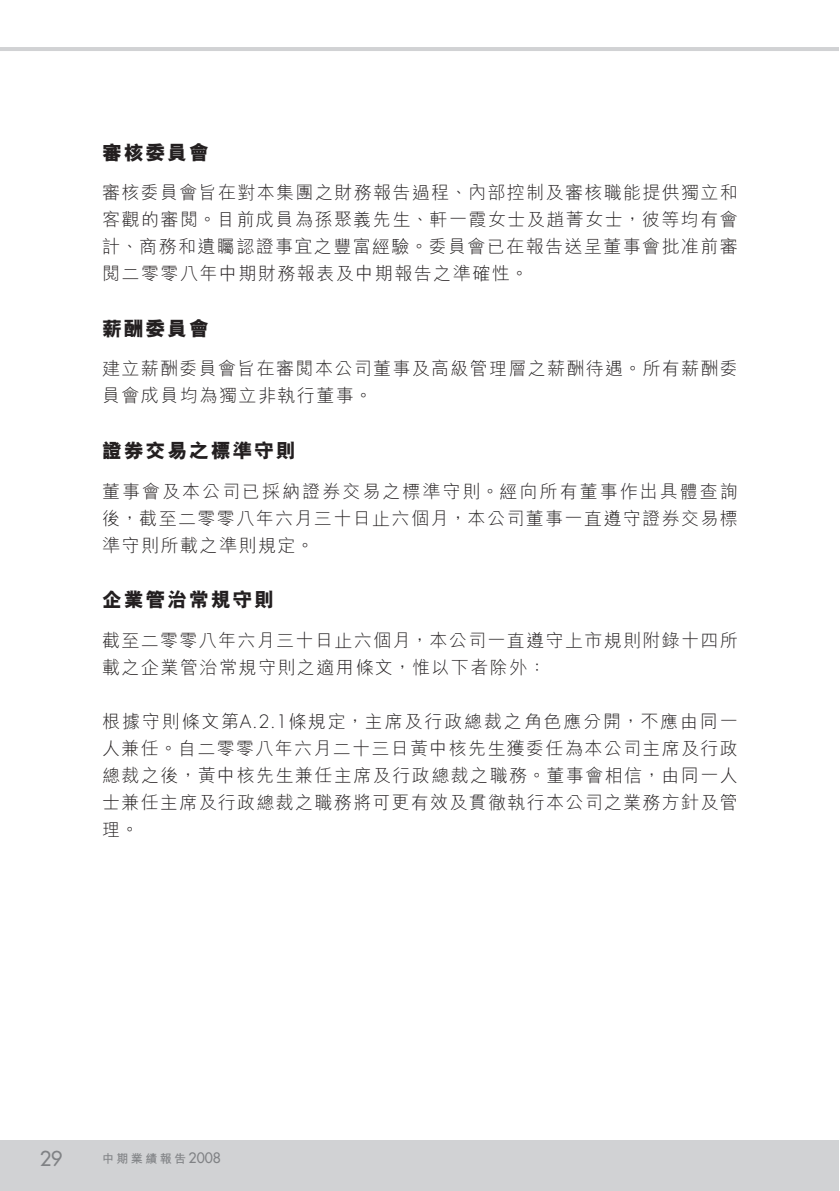
<style>
.page{position:relative;width:840px;height:1191px;background:#fff}
.page>*{position:absolute;margin:0;border:0;box-sizing:border-box;transform-origin:0 0}
.t1{font:20px "M Hei HK Xbold B5 pc H";letter-spacing:.085em;color:#231f20}
.t2{font:500 20px "Futura Std";color:#808285}
.t3{font:18px/27px "M Hei HK Light B5 pc H";letter-spacing:.075em;color:#231f20;text-align:justify}
.t4{font:12px "M Hei HK Bold B5 pc H";letter-spacing:.2em;color:#808285}
.s1{font-family:"Futura Std";font-weight:300}
.s2{font-family:"Futura Std";font-weight:500;font-size:14px}
</style>
<div class="page">
<div style="left:0;top:1140px;width:838px;height:50px;background:#d1d2d4"></div>
<hr style="left:0;top:47px;width:838px;height:4px;background:#d1d2d4">
<p class="t1" style="left:102px;top:139px;width:108px">審核委員會</p>
<p class="t3" style="left:102px;top:178px;width:637px">審核委員會旨在對本集團之財務報告過程、內部控制及審核職能提供獨立和客觀的審閱。目前成員為孫聚義先生、軒一霞女士及趙菁女士，彼等均有會計、商務和遺矚認證事宜之豐富經驗。委員會已在報告送呈董事會批准前審閱二零零八年中期財務報表及中期報告之準確性。</p>
<p class="t1" style="left:102px;top:315px;width:108px">薪酬委員會</p>
<p class="t3" style="left:102px;top:354px;width:636px">建立薪酬委員會旨在審閱本公司董事及高級管理層之薪酬待遇。所有薪酬委員會成員均為獨立非執行董事。</p>
<p class="t1" style="left:102px;top:437px;width:195px">證券交易之標準守則</p>
<p class="t3" style="left:102px;top:477px;width:637px">董事會及本公司已採納證券交易之標準守則。經向所有董事作出具體查詢後，截至二零零八年六月三十日止六個月，本公司董事一直遵守證券交易標準守則所載之準則規定。</p>
<p class="t1" style="left:102px;top:586px;width:173px">企業管治常規守則</p>
<p class="t3" style="left:102px;top:626px;width:636px">截至二零零八年六月三十日止六個月，本公司一直遵守上市規則附錄十四所載之企業管治常規守則之適用條文，惟以下者除外：</p>
<p class="t3" style="left:102px;top:707px;width:637px">根據守則條文第<span class="s1">A.2.1</span>條規定，主席及行政總裁之角色應分開，不應由同一人兼任。自二零零八年六月二十三日黃中核先生獲委任為本公司主席及行政總裁之後，黃中核先生兼任主席及行政總裁之職務。董事會相信，由同一人士兼任主席及行政總裁之職務將可更有效及貫徹執行本公司之業務方針及管理。</p>
<p class="t2" style="left:40px;top:1146px;width:24px">29</p>
<p class="t4" style="left:102px;top:1149px;width:120px">中期業績報告<span class="s2">2008</span></p>
</div>
